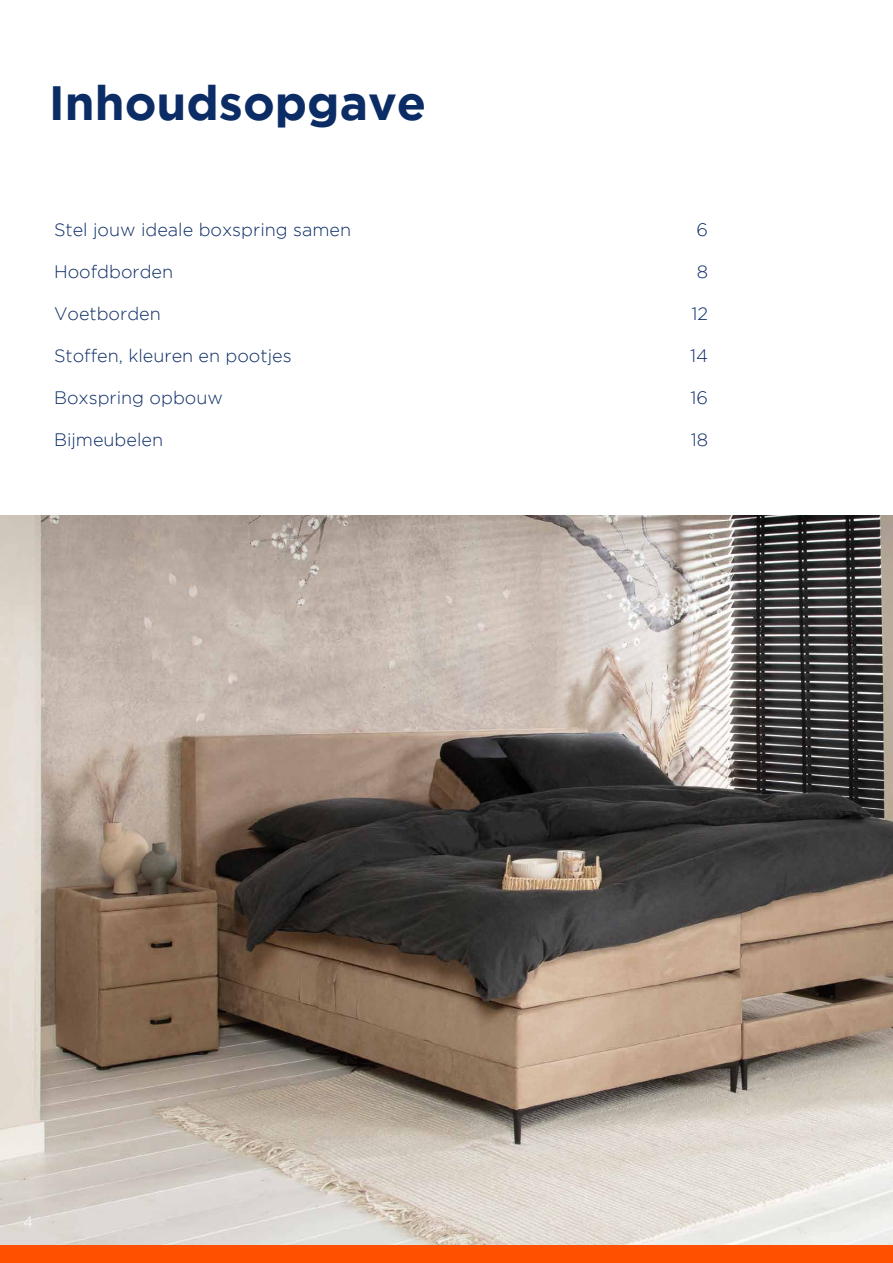
<style>
.page{position:relative;width:893px;height:1263px;background:#fff}
.page>*{position:absolute;margin:0;border:0;box-sizing:border-box;transform-origin:0 0}
.t1{font:700 48px "Gotham";color:#0c2c65}
.t2{font:300 18px "Gotham";color:#0c2c65}
.t3{font:300 15px "Gotham";color:#fff}
</style>
<div class="page">
<img style="left:0;top:516px;width:893px;height:730px">
<div style="left:0;top:1246px;width:893px;height:17px;background:#ff5100"></div>
<h1 class="t1" style="left:49px;top:75px;width:379px">Inhoudsopgave</h1>
<p class="t2" style="left:54px;top:219px;width:299px">Stel jouw ideale boxspring samen</p>
<p class="t2" style="left:696px;top:219px;width:13px">6</p>
<p class="t2" style="left:54px;top:261px;width:121px">Hoofdborden</p>
<p class="t2" style="left:697px;top:261px;width:13px">8</p>
<p class="t2" style="left:54px;top:303px;width:108px">Voetborden</p>
<p class="t2" style="left:691px;top:303px;width:18px">12</p>
<p class="t2" style="left:54px;top:345px;width:239px">Stoffen, kleuren en pootjes</p>
<p class="t2" style="left:690px;top:345px;width:19px">14</p>
<p class="t2" style="left:54px;top:387px;width:170px">Boxspring opbouw</p>
<p class="t2" style="left:690px;top:387px;width:19px">16</p>
<p class="t2" style="left:54px;top:429px;width:111px">Bijmeubelen</p>
<p class="t2" style="left:691px;top:429px;width:19px">18</p>
<p class="t3" style="left:23px;top:1213px;width:11px">4</p>
</div>
